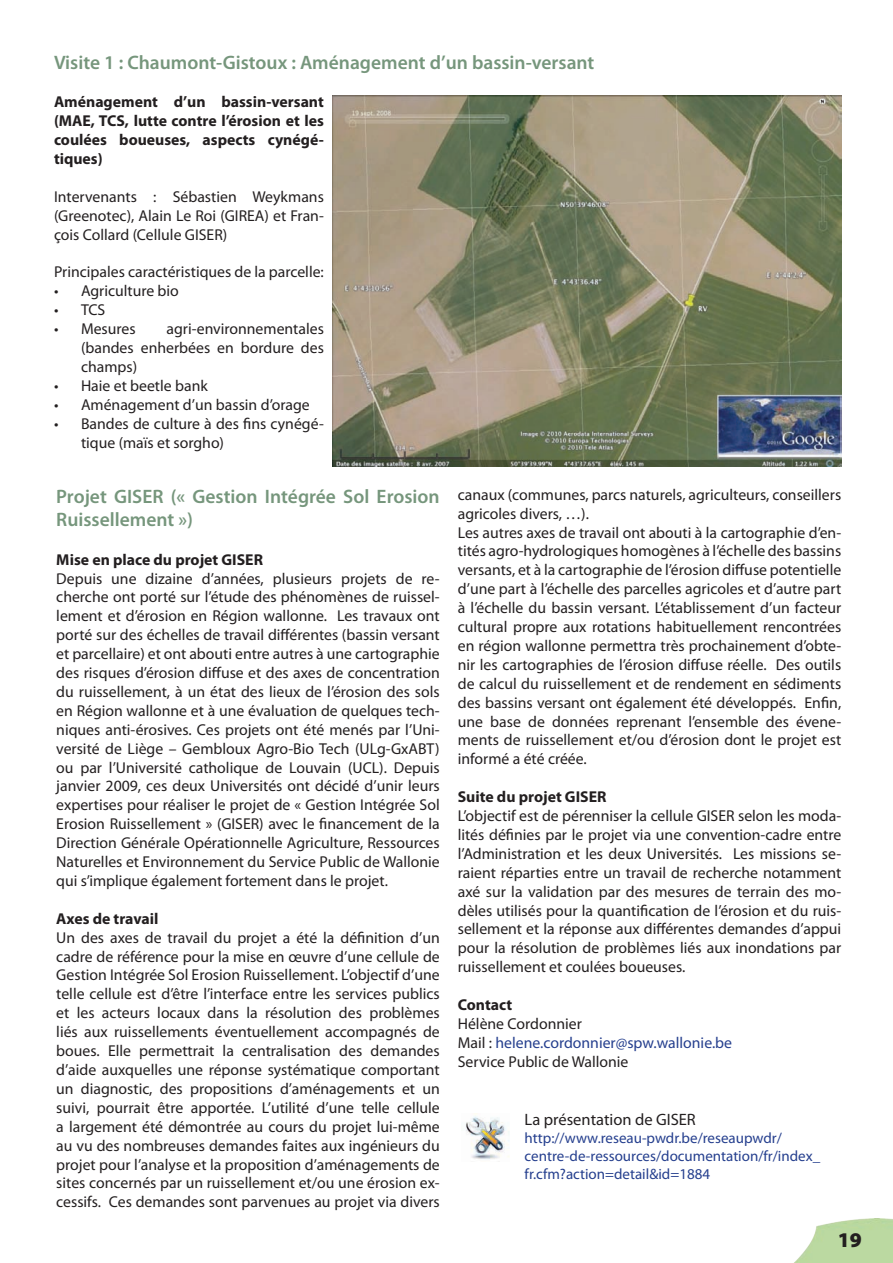
<style>
.page{position:relative;width:893px;height:1263px;background:#fff}
.page>*{position:absolute;margin:0;border:0;box-sizing:border-box;transform-origin:0 0}
.t1{font:900 21px "Myriad Pro";color:#231f20}
.t2{font:600 19.5px/23.4px "Myriad Pro";color:#76967c}
.t3{font:16.5px "Myriad Pro";color:#231f20}
.t4{font:15.75px/18.9px "Myriad Pro";color:#231f20;text-align:justify}
.t5{font:700 15.75px/18.9px "Myriad Pro";color:#231f20;text-align:justify}
.t6{font:15px/18px "Myriad Pro";color:#253f8e}
.s1{color:#253f8e}
</style>
<div class="page">
<img style="left:794px;top:1218px;width:99px;height:45px">
<img style="left:332px;top:95px;width:509px;height:371px">
<img style="left:465px;top:1113px;width:45px;height:46px">
<p class="t2" style="left:54px;top:50px;width:542px">Visite 1 : Chaumont-Gistoux : Aménagement d’un bassin-versant</p>
<p class="t5" style="left:54px;top:92px;width:271px">Aménagement d’un bassin-versant (MAE, TCS, lutte contre l’érosion et les coulées boueuses, aspects cynégé&shy;tiques)</p>
<p class="t4" style="left:54px;top:187px;width:271px">Intervenants : Sébastien Weykmans (Greenotec), Alain Le Roi (GIREA) et Fran&shy;çois Collard (Cellule GISER)</p>
<p class="t4" style="left:54px;top:262px;width:271px">Principales caractéristiques de la parcelle:</p>
<p class="t4" style="left:54px;top:281px;width:126px">• Agriculture bio</p>
<p class="t4" style="left:54px;top:300px;width:53px">• TCS</p>
<p class="t4" style="left:54px;top:319px;width:83px">• Mesures</p>
<p class="t4" style="left:81px;top:319px;width:244px;text-indent:86px">agri-environnementales (bandes enherbées en bordure des champs)</p>
<p class="t4" style="left:54px;top:376px;width:155px">• Haie et beetle bank</p>
<p class="t4" style="left:54px;top:395px;width:257px">• Aménagement d’un bassin d’orage</p>
<p class="t4" style="left:81px;top:414px;width:244px;text-indent:-27px">• Bandes de culture à des fins cynégé&shy;tique (maïs et sorgho)</p>
<p class="t2" style="left:56px;top:484px;width:385px">Projet GISER (« Gestion Intégrée Sol Erosion<br>Ruissellement »)</p>
<p class="t5" style="left:56px;top:549px;width:208px">Mise en place du projet GISER</p>
<p class="t4" style="left:56px;top:568px;width:385px">Depuis une dizaine d’années, plusieurs projets de re&shy;cherche ont porté sur l’étude des phénomènes de ruissel&shy;lement et d’érosion en Région wallonne. Les travaux ont porté sur des échelles de travail différentes (bassin versant et parcellaire) et ont abouti entre autres à une cartographie des risques d’érosion diffuse et des axes de concentration du ruissellement, à un état des lieux de l’érosion des sols en Région wallonne et à une évaluation de quelques tech&shy;niques anti-érosives. Ces projets ont été menés par l’Uni&shy;versité de Liège – Gembloux Agro-Bio Tech (ULg-GxABT) ou par l’Université catholique de Louvain (UCL). Depuis janvier 2009, ces deux Universités ont décidé d’unir leurs expertises pour réaliser le projet de « Gestion Intégrée Sol Erosion Ruissellement » (GISER) avec le financement de la Direction Générale Opérationnelle Agriculture, Ressources Naturelles et Environnement du Service Public de Wallonie qui s’implique également fortement dans le projet.</p>
<p class="t5" style="left:56px;top:908px;width:104px">Axes de travail</p>
<p class="t4" style="left:56px;top:928px;width:385px">Un des axes de travail du projet a été la définition d’un cadre de référence pour la mise en œuvre d’une cellule de Gestion Intégrée Sol Erosion Ruissellement. L’objectif d’une telle cellule est d’être l’interface entre les services publics et les acteurs locaux dans la résolution des problèmes liés aux ruissellements éventuellement accompagnés de boues. Elle permettrait la centralisation des demandes d’aide auxquelles une réponse systématique comportant un diagnostic, des propositions d’aménagements et un suivi, pourrait être apportée. L’utilité d’une telle cellule a largement été démontrée au cours du projet lui-même au vu des nombreuses demandes faites aux ingénieurs du projet pour l’analyse et la proposition d’aménagements de sites concernés par un ruissellement et/ou une érosion ex&shy;cessifs. Ces demandes sont parvenues au projet via divers</p>
<p class="t4" style="left:458px;top:485px;width:385px;text-align:left">canaux (communes, parcs naturels, agriculteurs, conseillers agricoles divers, …).<br>Les autres axes de travail ont abouti à la cartographie d’en&shy;tités agro-hydrologiques homogènes à l’échelle des bassins versants, et à la cartographie de l’érosion diffuse potentielle d’une part à l’échelle des parcelles agricoles et d’autre part à l’échelle du bassin versant. L’établissement d’un facteur cultural propre aux rotations habituellement rencontrées en région wallonne permettra très prochainement d’obte&shy;nir les cartographies de l’érosion diffuse réelle. Des outils de calcul du ruissellement et de rendement en sédiments des bassins versant ont également été développés. Enfin, une base de données reprenant l’ensemble des évene&shy;ments de ruissellement et/ou d’érosion dont le projet est informé a été créée.</p>
<p class="t5" style="left:458px;top:787px;width:150px">Suite du projet GISER</p>
<p class="t4" style="left:458px;top:806px;width:385px">L’objectif est de pérenniser la cellule GISER selon les moda&shy;lités définies par le projet via une convention-cadre entre l’Administration et les deux Universités. Les missions se&shy;raient réparties entre un travail de recherche notamment axé sur la validation par des mesures de terrain des mo&shy;dèles utilisés pour la quantification de l’érosion et du ruis&shy;sellement et la réponse aux différentes demandes d’appui pour la résolution de problèmes liés aux inondations par ruissellement et coulées boueuses.</p>
<p class="t5" style="left:458px;top:995px;width:56px">Contact</p>
<p class="t4" style="left:458px;top:1014px;width:276px;text-align:left">Hélène Cordonnier<br>Mail : <span class="s1">helene.cordonnier@spw.wallonie.be<br></span>Service Public de Wallonie</p>
<p class="t3" style="left:525px;top:1109px;width:173px">La présentation de GISER</p>
<p class="t6" style="left:525px;top:1128px;width:297px">http://www.reseau-pwdr.be/reseaupwdr/ centre-de-ressources/documentation/fr/index_ fr.cfm?action=detail&amp;id=1884</p>
<h1 class="t1" style="left:838px;top:1228px;width:26px">19</h1>
</div>
